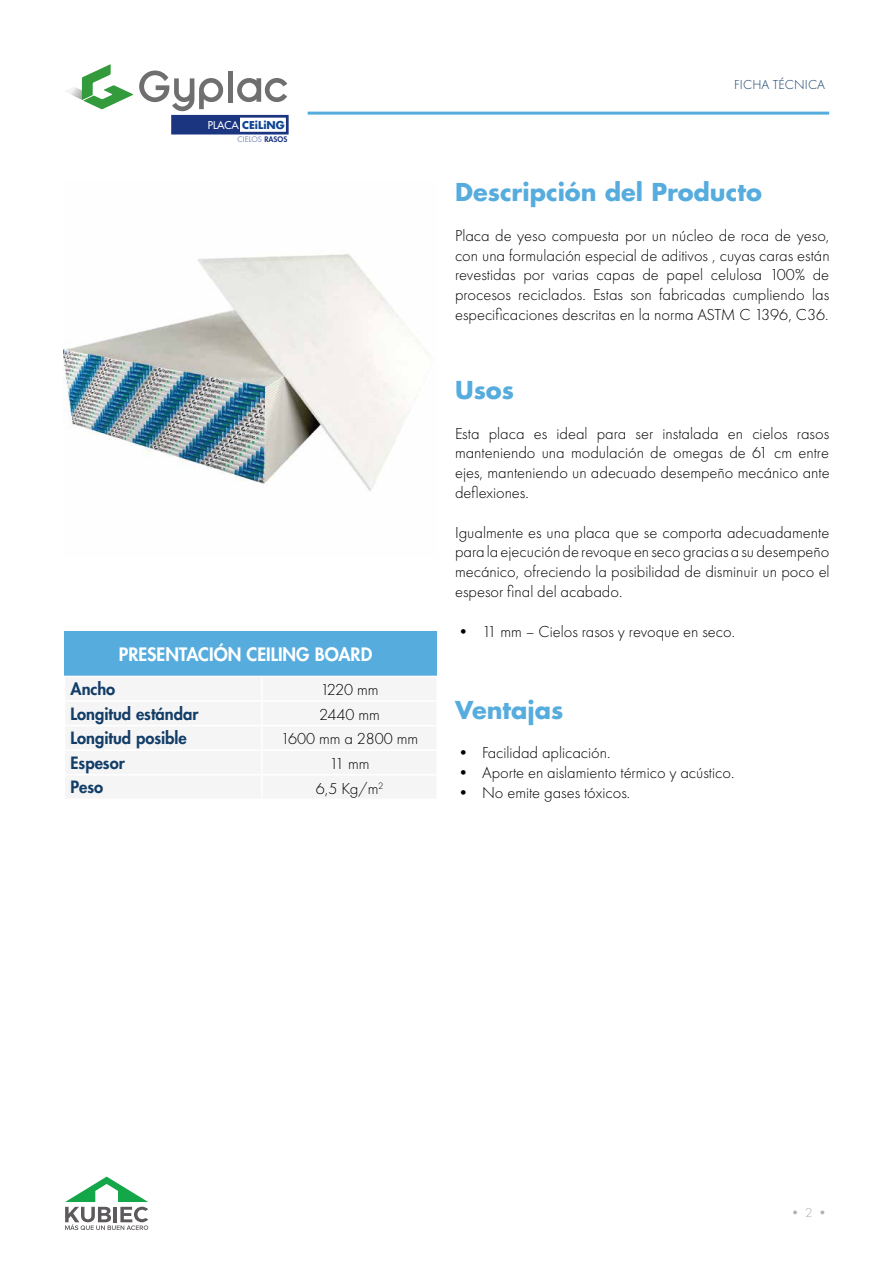
<style>
.page{position:relative;width:893px;height:1263px;background:#fff}
.page>*{position:absolute;margin:0;border:0;box-sizing:border-box;transform-origin:0 0}
.t1{font:700 24px "Futura Std";color:#57acde}
.t2{font:800 18px "Futura Std";color:#fff}
.t3{font:300 16.5px/19.8px "Futura PT";color:#000;text-align:justify}
.t4{font:800 16.5px "Futura Std";color:#123d67}
.t5{font:300 13.5px "Futura PT";letter-spacing:.01em;color:#123d67}
.t6{font:300 13.5px "Futura PT";color:#b0afb5}
.t7{font:700 10.5px "Futura Std";color:#0f4496}
.t8{font:7.5px "Futura Std";color:rgb(28 53 129/.6)}
.s1{font-weight:500;color:#fff}
.s2{font-weight:800;color:#1c3581}
</style>
<div class="page">
<img style="left:64px;top:254px;width:366px;height:237px">
<hr style="left:308px;top:112px;width:521px;height:3px;background:#57acde">
<div style="left:65px;top:631px;width:372px;height:45px;background:#57acde"></div>
<svg style="left:65px;top:1176px;width:83px;height:54px"></svg>
<hr style="left:228px;top:71px;width:4px;height:31px;background:#706f6f">
<svg style="left:237px;top:78px;width:50px;height:24px"></svg>
<svg style="left:139px;top:71px;width:84px;height:40px"></svg>
<svg style="left:66px;top:64px;width:67px;height:45px"></svg>
<div style="left:173px;top:116px;width:67px;height:17px;background:#1c3581"></div>
<div style="left:171px;top:115px;width:118px;height:20px;border:3px solid #1c3581"></div>
<p class="t7" style="left:208px;top:118px;width:78px"><span class="s1">PLACA</span> CEiLiNG</p>
<p class="t8" style="left:238px;top:135px;width:51px">CIELOS <span class="s2">RASOS</span></p>
<p class="t2" style="left:119px;top:643px;width:255px">PRESENTACIÓN CEILING BOARD</p>
<p class="t4" style="left:71px;top:678px;width:46px">Ancho</p>
<p class="t3" style="left:320px;top:680px;width:60px">1220 mm</p>
<p class="t4" style="left:71px;top:703px;width:129px">Longitud estándar</p>
<p class="t3" style="left:319px;top:704px;width:62px">2440 mm</p>
<p class="t4" style="left:71px;top:728px;width:118px">Longitud posible</p>
<p class="t3" style="left:281px;top:729px;width:139px">1600 mm a 2800 mm</p>
<p class="t4" style="left:71px;top:752px;width:56px">Espesor</p>
<p class="t3" style="left:316px;top:778px;width:69px">6,5 Kg/m<sup>2</sup></p>
<p class="t3" style="left:330px;top:754px;width:41px">11 mm</p>
<p class="t4" style="left:71px;top:777px;width:34px">Peso</p>
<p class="t5" style="left:734px;top:77px;width:92px">FICHA TÉCNICA</p>
<h1 class="t1" style="left:455px;top:176px;width:309px">Descripción del Producto</h1>
<p class="t3" style="left:455px;top:225px;width:376px">Placa de yeso compuesta por un núcleo de roca de yeso, con una formulación especial de aditivos , cuyas caras están revestidas por varias capas de papel celulosa 100% de procesos reciclados. Estas son fabricadas cumpliendo las especificaciones descritas en la norma ASTM C 1396, C36.</p>
<h1 class="t1" style="left:455px;top:374px;width:61px">Usos</h1>
<p class="t3" style="left:455px;top:423px;width:376px">Esta placa es ideal para ser instalada en cielos rasos manteniendo una modulación de omegas de 61 cm entre ejes, manteniendo un adecuado desempeño mecánico ante deflexiones.</p>
<p class="t3" style="left:455px;top:522px;width:376px">Igualmente es una placa que se comporta adecuadamente para la ejecución de revoque en seco gracias a su desempeño mecánico, ofreciendo la posibilidad de disminuir un poco el espesor final del acabado.</p>
<p class="t3" style="left:455px;top:621px;width:281px">• 11 mm – Cielos rasos y revoque en seco.</p>
<h1 class="t1" style="left:455px;top:694px;width:110px">Ventajas</h1>
<p class="t3" style="left:455px;top:743px;width:157px">• Facilidad aplicación.</p>
<p class="t3" style="left:455px;top:763px;width:281px">• Aporte en aislamiento térmico y acústico.</p>
<p class="t3" style="left:455px;top:783px;width:177px">• No emite gases tóxicos.</p>
<p class="t6" style="left:788px;top:1205px;width:42px">• 2 •</p>
</div>
